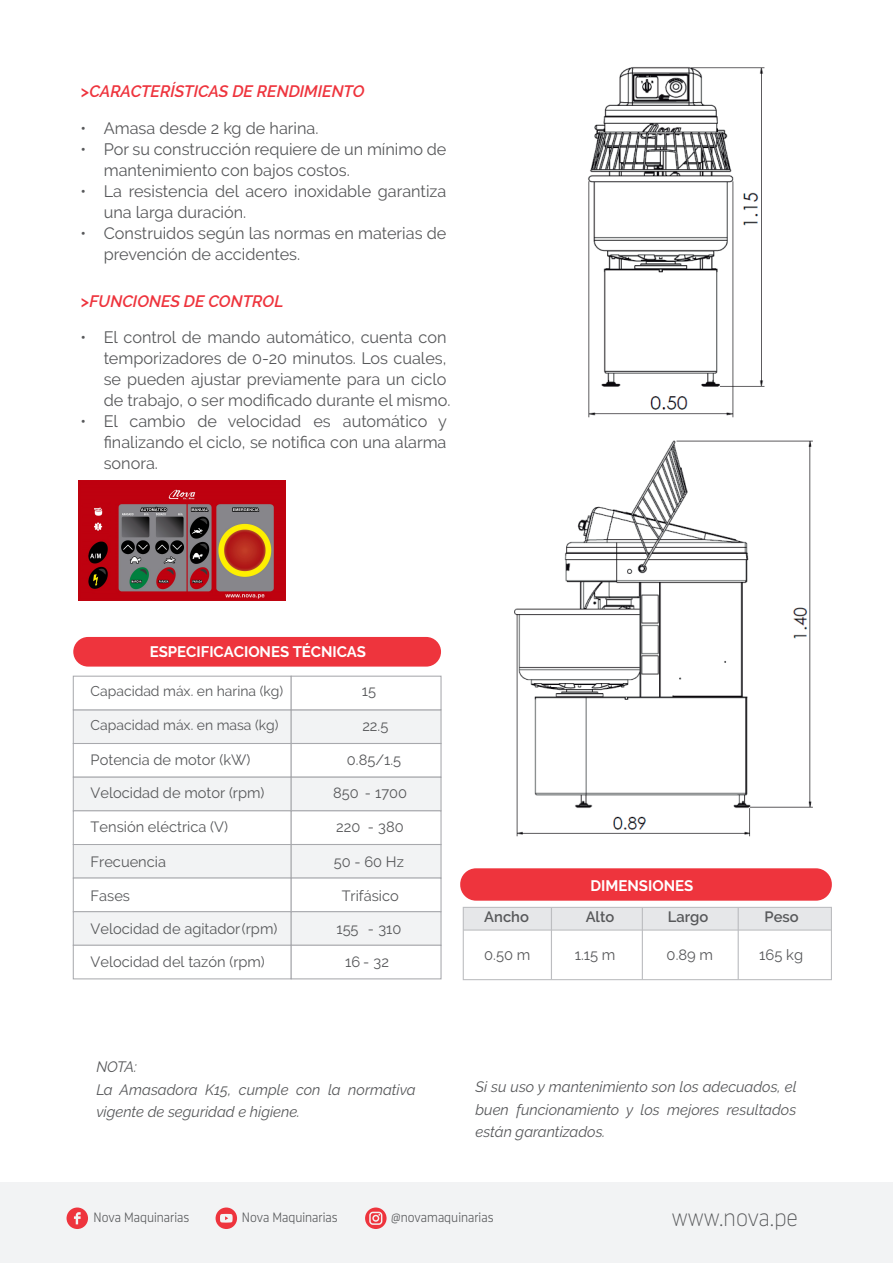
<style>
.page{position:relative;width:893px;height:1263px;background:#fff}
.page>*{position:absolute;margin:0;border:0;box-sizing:border-box;transform-origin:0 0}
.t1{font:100 24px "Darwin Pro";color:#57585a}
.t2{font:16.5px/21px "Raleway";color:#57585a}
.t3{font:italic 600 16.5px "Raleway";color:#ee343d}
.t4{font:700 15.3px "Raleway";color:#fff}
.t5{font:italic 15px/22.5px "Raleway";color:#57585a}
.t6{font:15px "Raleway";color:#57585a}
.t7{font:600 15px "Raleway";color:#57585a}
.t8{font:14.85px "Raleway";color:#57585a}
.t9{font:14.1px "Raleway";color:#57585a}
.t10{font:200 13.5px "Darwin Pro";color:#57585a}
</style>
<div class="page">
<div style="left:463px;top:907px;width:368px;height:23px;background:#e6e7e9"></div>
<div style="left:463px;top:907px;width:369px;height:73px;border:1px solid #bcbdc0"></div>
<div style="left:460px;top:868px;width:372px;height:33px;background:#ee343d;border-radius:16px"></div>
<hr style="left:738px;top:907px;width:1px;height:73px;background:#bcbdc0">
<hr style="left:642px;top:907px;width:1px;height:73px;background:#bcbdc0">
<hr style="left:551px;top:907px;width:1px;height:73px;background:#bcbdc0">
<hr style="left:463px;top:929px;width:368px;height:1px;background:#bcbdc0">
<div style="left:73px;top:710px;width:218px;height:33px;background:#f2f3f4"></div>
<div style="left:73px;top:709px;width:219px;height:35px;border:1px solid #a8a9ad"></div>
<div style="left:73px;top:743px;width:219px;height:35px;border:1px solid #a8a9ad"></div>
<div style="left:73px;top:777px;width:218px;height:34px;background:#f2f3f4"></div>
<div style="left:73px;top:777px;width:219px;height:34px;border:1px solid #a8a9ad"></div>
<div style="left:291px;top:710px;width:150px;height:33px;background:#f2f3f4"></div>
<div style="left:291px;top:709px;width:151px;height:35px;border:1px solid #a8a9ad"></div>
<div style="left:73px;top:676px;width:219px;height:34px;border:1px solid #a8a9ad"></div>
<div style="left:291px;top:676px;width:151px;height:34px;border:1px solid #a8a9ad"></div>
<div style="left:291px;top:743px;width:151px;height:35px;border:1px solid #a8a9ad"></div>
<div style="left:291px;top:777px;width:150px;height:34px;background:#f2f3f4"></div>
<div style="left:291px;top:777px;width:151px;height:34px;border:1px solid #a8a9ad"></div>
<div style="left:73px;top:810px;width:219px;height:35px;border:1px solid #a8a9ad"></div>
<div style="left:291px;top:810px;width:151px;height:35px;border:1px solid #a8a9ad"></div>
<div style="left:73px;top:844px;width:218px;height:34px;background:#f2f3f4"></div>
<div style="left:73px;top:844px;width:219px;height:35px;border:1px solid #a8a9ad"></div>
<div style="left:291px;top:844px;width:150px;height:34px;background:#f2f3f4"></div>
<div style="left:291px;top:844px;width:151px;height:35px;border:1px solid #a8a9ad"></div>
<div style="left:73px;top:877px;width:219px;height:35px;border:1px solid #a8a9ad"></div>
<div style="left:291px;top:877px;width:151px;height:35px;border:1px solid #a8a9ad"></div>
<div style="left:73px;top:912px;width:218px;height:33px;background:#f2f3f4"></div>
<div style="left:73px;top:911px;width:219px;height:35px;border:1px solid #a8a9ad"></div>
<div style="left:291px;top:912px;width:150px;height:33px;background:#f2f3f4"></div>
<div style="left:291px;top:911px;width:151px;height:35px;border:1px solid #a8a9ad"></div>
<div style="left:73px;top:945px;width:219px;height:34px;border:1px solid #a8a9ad"></div>
<div style="left:291px;top:945px;width:151px;height:34px;border:1px solid #a8a9ad"></div>
<div style="left:73px;top:637px;width:368px;height:30px;background:#ee343d;border-radius:15px"></div>
<img style="left:514px;top:440px;width:299px;height:397px">
<img style="left:588px;top:67px;width:177px;height:351px">
<img style="left:78px;top:481px;width:208px;height:120px">
<div style="left:0;top:1182px;width:893px;height:81px;background:#f2f3f4"></div>
<svg style="left:67px;top:1207px;width:21px;height:22px"></svg>
<svg style="left:216px;top:1207px;width:21px;height:22px"></svg>
<svg style="left:365px;top:1207px;width:22px;height:22px"></svg>
<p class="t3" style="left:81px;top:81px;width:285px">&gt;CARACTERÍSTICAS DE RENDIMIENTO</p>
<p class="t2" style="left:81px;top:118px;width:239px">• Amasa desde 2 kg de harina.</p>
<p class="t2" style="left:104px;top:139px;width:344px;text-indent:-23px">• Por su construcción requiere de un mínimo de mantenimiento con bajos costos.</p>
<p class="t2" style="left:104px;top:181px;width:344px;text-indent:-23px">• La resistencia del acero inoxidable garantiza una larga duración.</p>
<p class="t2" style="left:104px;top:223px;width:344px;text-indent:-23px">• Construidos según las normas en materias de prevención de accidentes.</p>
<p class="t3" style="left:81px;top:292px;width:204px">&gt;FUNCIONES DE CONTROL</p>
<p class="t2" style="left:104px;top:327px;width:348px;text-indent:-23px">• El control de mando automático, cuenta con temporizadores de 0-20 minutos. Los cuales, se pueden ajustar previamente para un ciclo de trabajo, o ser modificado durante el mismo.</p>
<p class="t2" style="left:104px;top:411px;width:345px;text-align:justify;text-indent:-23px">• El cambio de velocidad es automático y finalizando el ciclo, se notifica con una alarma sonora.</p>
<p class="t4" style="left:150px;top:643px;width:218px">ESPECIFICACIONES TÉCNICAS</p>
<p class="t8" style="left:362px;top:682px;width:16px">15</p>
<p class="t8" style="left:362px;top:717px;width:27px">22.5</p>
<p class="t8" style="left:91px;top:751px;width:161px">Potencia de motor (kW)</p>
<p class="t8" style="left:347px;top:751px;width:56px">0.85/1.5</p>
<p class="t8" style="left:91px;top:784px;width:175px">Velocidad de motor (rpm)</p>
<p class="t8" style="left:333px;top:784px;width:75px">850 - 1700</p>
<p class="t8" style="left:91px;top:818px;width:139px">Tensión eléctrica (V)</p>
<p class="t8" style="left:336px;top:818px;width:69px">220 - 380</p>
<p class="t8" style="left:91px;top:853px;width:77px">Frecuencia</p>
<p class="t8" style="left:334px;top:853px;width:72px">50 - 60 Hz</p>
<p class="t8" style="left:91px;top:887px;width:41px">Fases</p>
<p class="t8" style="left:342px;top:887px;width:59px">Trifásico</p>
<p class="t8" style="left:91px;top:920px;width:188px">Velocidad de agitador (rpm)</p>
<p class="t8" style="left:336px;top:920px;width:66px">155 - 310</p>
<p class="t8" style="left:91px;top:954px;width:176px">Velocidad del tazón (rpm)</p>
<p class="t8" style="left:345px;top:954px;width:45px">16 - 32</p>
<p class="t9" style="left:91px;top:683px;width:194px">Capacidad máx. en harina (kg)</p>
<p class="t9" style="left:91px;top:717px;width:190px">Capacidad máx. en masa (kg)</p>
<p class="t5" style="left:96px;top:1055px;width:321px">NOTA:<br>La Amasadora K15, cumple con la normativa vigente de seguridad e higiene.</p>
<p class="t4" style="left:590px;top:877px;width:104px">DIMENSIONES</p>
<p class="t7" style="left:484px;top:908px;width:46px">Ancho</p>
<p class="t7" style="left:586px;top:908px;width:30px">Alto</p>
<p class="t7" style="left:668px;top:908px;width:42px">Largo</p>
<p class="t7" style="left:765px;top:908px;width:36px">Peso</p>
<p class="t6" style="left:484px;top:946px;width:48px">0.50 m</p>
<p class="t6" style="left:575px;top:946px;width:42px">1.15 m</p>
<p class="t6" style="left:667px;top:946px;width:48px">0.89 m</p>
<p class="t6" style="left:759px;top:946px;width:45px">165 kg</p>
<p class="t5" style="left:475px;top:1075px;width:323px;text-align:justify">Si su uso y mantenimiento son los adecuados, el buen funcionamiento y los mejores resultados están garantizados.</p>
<p class="t10" style="left:94px;top:1208px;width:97px">Nova Maquinarias</p>
<p class="t10" style="left:242px;top:1209px;width:97px">Nova Maquinarias</p>
<p class="t10" style="left:391px;top:1208px;width:104px">@novamaquinarias</p>
<h1 class="t1" style="left:672px;top:1203px;width:128px">www.nova.pe</h1>
</div>
